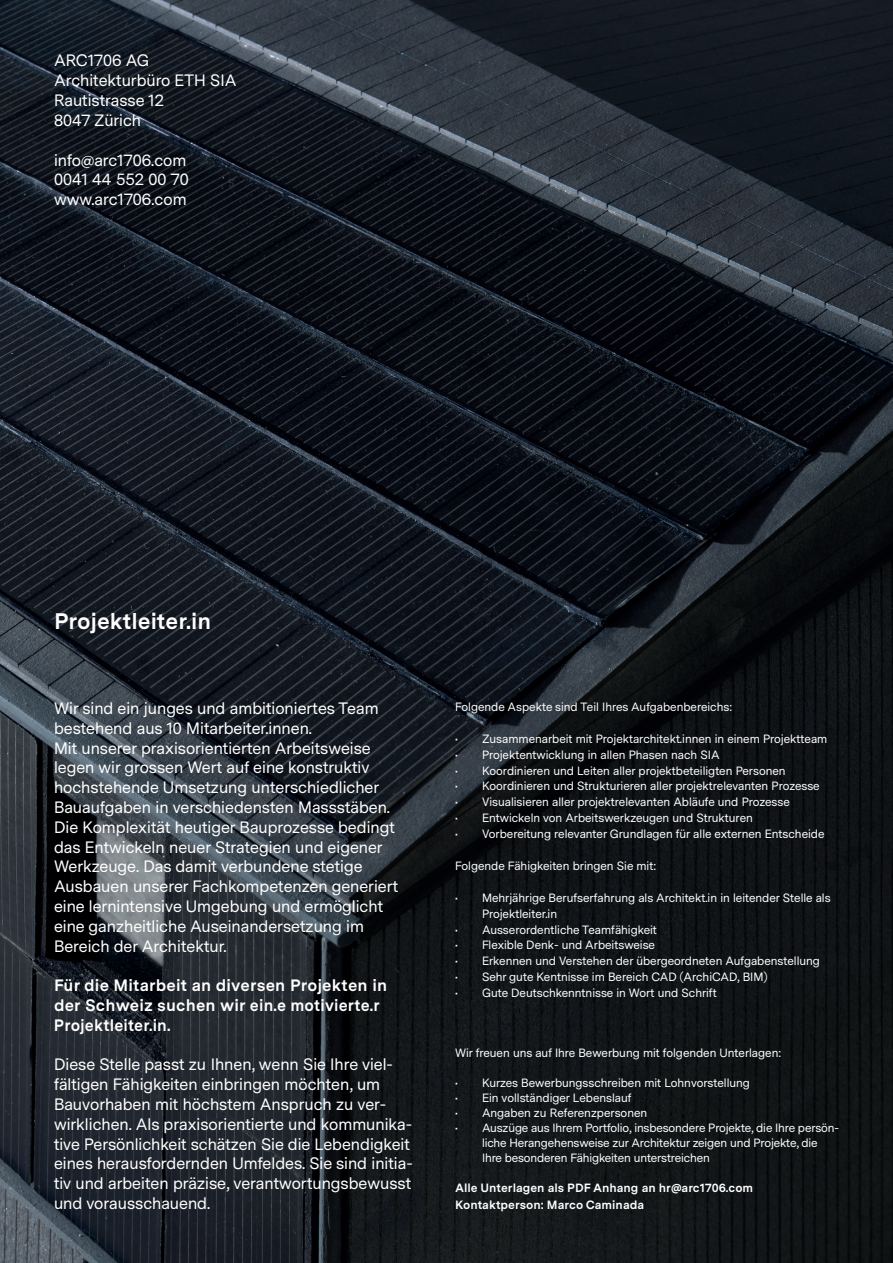
<style>
.page{position:relative;width:893px;height:1263px;background:#fff}
.page>*{position:absolute;margin:0;border:0;box-sizing:border-box;transform-origin:0 0}
.t1{font:700 22.5px "Messina Sans";color:#fff}
.t2{font:16.5px/19.8px "Messina Sans";color:#fff}
.t3{font:700 16.5px/19.8px "Messina Sans";letter-spacing:.01em;color:#fff}
.t4{font:12px/15px "Messina Sans";color:#fff}
.t5{font:700 12px/16.5px "Messina Sans";color:#fff}
</style>
<div class="page">
<img style="left:0;top:0;width:893px;height:1263px">
<h2 class="t2" style="left:54px;top:52px;width:184px">ARC1706 AG<br>Architekturbüro ETH SIA<br>Rautistrasse 12<br>8047 Zürich</h2>
<h2 class="t2" style="left:54px;top:151px;width:136px">info@arc1706.com<br>0041 44 552 00 70 www.arc1706.com</h2>
<h1 class="t1" style="left:54px;top:604px;width:159px">Projektleiter.in</h1>
<p class="t2" style="left:54px;top:699px;width:346px">Wir sind ein junges und ambitioniertes Team bestehend aus 10 Mitarbeiter.innen.<br>Mit unserer praxisorientierten Arbeitsweise legen wir grossen Wert auf eine konstruktiv hochstehende Umsetzung unterschiedlicher Bauaufgaben in verschiedensten Massstäben.<br>Die Komplexität heutiger Bauprozesse bedingt das Entwickeln neuer Strategien und eigener Werkzeuge. Das damit verbundene stetige Ausbauen unserer Fachkompetenzen generiert eine lernintensive Umgebung und ermöglicht eine ganzheitliche Auseinandersetzung im Bereich der Architektur.</p>
<h2 class="t3" style="left:54px;top:975px;width:335px">Für die Mitarbeit an diversen Projekten in der Schweiz suchen wir ein.e motivierte.r<br>Projektleiter.in.</h2>
<p class="t2" style="left:54px;top:1055px;width:360px">Diese Stelle passt zu Ihnen, wenn Sie Ihre viel&shy;fältigen Fähigkeiten einbringen möchten, um Bauvorhaben mit höchstem Anspruch zu ver&shy;wirklichen. Als praxisorientierte und kommunika&shy;tive Persönlichkeit schätzen Sie die Lebendigkeit eines herausfordernden Umfeldes. Sie sind initia&shy;tiv und arbeiten präzise, verantwortungsbewusst und vorausschauend.</p>
<p class="t4" style="left:455px;top:700px;width:279px">Folgende Aspekte sind Teil Ihres Aufgabenbereichs:</p>
<p class="t4" style="left:455px;top:731px;width:374px">• Zusammenarbeit mit Projektarchitekt.innen in einem Projektteam</p>
<p class="t4" style="left:455px;top:747px;width:266px">• Projektentwicklung in allen Phasen nach SIA</p>
<p class="t4" style="left:455px;top:763px;width:332px">• Koordinieren und Leiten aller projektbeteiligten Personen</p>
<p class="t4" style="left:455px;top:779px;width:366px">• Koordinieren und Strukturieren aller projektrelevanten Prozesse</p>
<p class="t4" style="left:455px;top:795px;width:336px">• Visualisieren aller projektrelevanten Abläufe und Prozesse</p>
<p class="t4" style="left:455px;top:811px;width:299px">• Entwickeln von Arbeitswerkzeugen und Strukturen</p>
<p class="t4" style="left:455px;top:827px;width:371px">• Vorbereitung relevanter Grundlagen für alle externen Entscheide</p>
<p class="t4" style="left:455px;top:859px;width:203px">Folgende Fähigkeiten bringen Sie mit:</p>
<p class="t4" style="left:482px;top:890px;width:350px;line-height:15.9px;text-indent:-27px">• Mehrjährige Berufserfahrung als Architekt.in in leitender Stelle als<br>Projektleiter.in</p>
<p class="t4" style="left:455px;top:922px;width:203px">• Ausserordentliche Teamfähigkeit</p>
<p class="t4" style="left:455px;top:938px;width:202px">• Flexible Denk- und Arbeitsweise</p>
<p class="t4" style="left:455px;top:954px;width:366px">• Erkennen und Verstehen der übergeordneten Aufgabenstellung</p>
<p class="t4" style="left:455px;top:970px;width:314px">• Sehr gute Kentnisse im Bereich CAD (ArchiCAD, BIM)</p>
<p class="t4" style="left:455px;top:986px;width:263px">• Gute Deutschkenntnisse in Wort und Schrift</p>
<p class="t4" style="left:455px;top:1045px;width:328px">Wir freuen uns auf Ihre Bewerbung mit folgenden Unterlagen:</p>
<p class="t4" style="left:455px;top:1075px;width:296px">• Kurzes Bewerbungsschreiben mit Lohnvorstellung</p>
<p class="t4" style="left:455px;top:1090px;width:178px">• Ein vollständiger Lebenslauf</p>
<p class="t4" style="left:455px;top:1105px;width:194px">• Angaben zu Referenzpersonen</p>
<p class="t4" style="left:482px;top:1120px;width:358px;text-indent:-27px">• Auszüge aus Ihrem Portfolio, insbesondere Projekte, die Ihre persön&shy;liche Herangehensweise zur Architektur zeigen und Projekte, die<br>Ihre besonderen Fähigkeiten unterstreichen</p>
<p class="t5" style="left:455px;top:1180px;width:300px">Alle Unterlagen als PDF Anhang an hr@arc1706.com<br>Kontaktperson: Marco Caminada</p>
</div>
